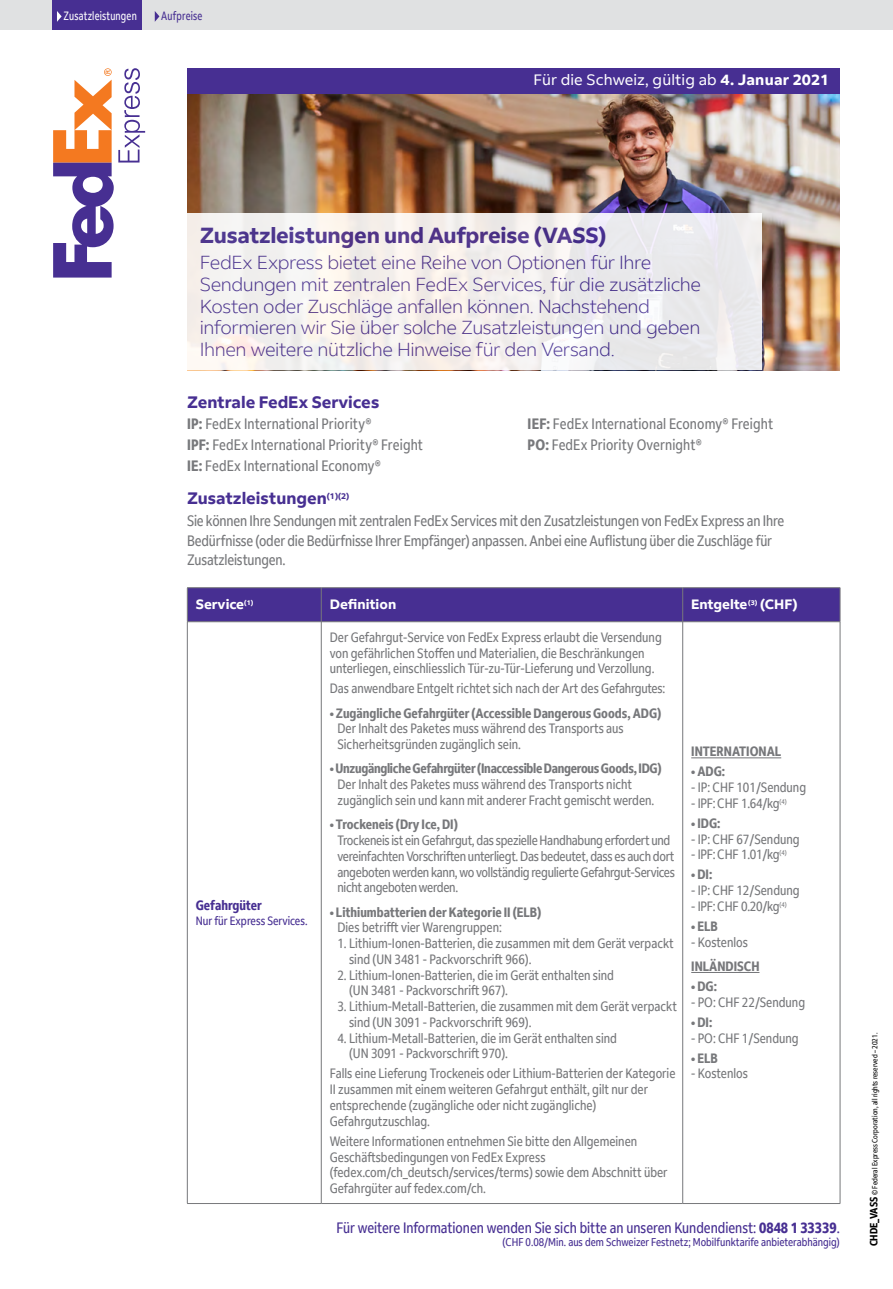
<style>
.page{position:relative;width:893px;height:1289px;background:#fff}
.page>*{position:absolute;margin:0;border:0;box-sizing:border-box;transform-origin:0 0}
.t1{font:700 21.75px "Fed Ex Sans";letter-spacing:-.015em;color:#472f92}
.t2{font:300 18.75px/21.8px "Fed Ex Sans";letter-spacing:-.025em;color:#472f92}
.t3{font:700 16.5px "Fed Ex Sans";color:#472f92}
.t4{font:condensed 15px/19.5px "Fed Ex Sans";letter-spacing:-.01em;color:#77787b}
.t5{font:condensed 15px "Fed Ex Sans";letter-spacing:.01em;color:#77787b}
.t6{font:condensed 15px "Fed Ex Sans";color:#472f92}
.t7{font:15px "Fed Ex Sans";letter-spacing:.01em;color:#fff}
.t8{font:condensed 13.5px/15.8px "Fed Ex Sans";color:#77787b}
.t9{font:condensed 13.5px/15.8px "Fed Ex Sans";letter-spacing:-.02em;color:#77787b}
.t10{font:700 condensed 13.5px "Fed Ex Sans";color:#77787b}
.t11{font:700 condensed 13.5px "Fed Ex Sans";letter-spacing:-.02em;color:#77787b}
.t12{font:700 13.5px "Fed Ex Sans";color:#fff}
.t13{font:700 condensed 13.5px "Fed Ex Sans";color:#472f92}
.t14{font:condensed 12px "Fed Ex Sans";color:#472f92}
.t15{font:condensed 12px "Fed Ex Sans";letter-spacing:.02em;color:#fff;scale:.9 1}
.t16{font:condensed 12px "Fed Ex Sans";color:#472f92;scale:.9 1}
.t17{font:condensed 11.25px "Fed Ex Sans";color:#472f92}
.t18{font:condensed 7.5px "Fed Ex Sans";color:#000}
.s1{font-weight:700}
.s2{font-weight:700;font-size:10.5px}
</style>
<div class="page">
<svg style="left:53px;top:68px;width:92px;height:209px"></svg>
<div style="left:188px;top:588px;width:652px;height:33px;background:#472f92"></div>
<hr style="left:187px;top:587px;width:134px;height:1px;background:#77787b">
<hr style="left:187px;top:588px;width:1px;height:33px;background:#77787b">
<hr style="left:321px;top:587px;width:362px;height:1px;background:#77787b">
<hr style="left:321px;top:588px;width:1px;height:33px;background:#77787b">
<hr style="left:683px;top:587px;width:157px;height:1px;background:#77787b">
<hr style="left:682px;top:588px;width:1px;height:33px;background:#77787b">
<hr style="left:840px;top:588px;width:1px;height:33px;background:#77787b">
<hr style="left:187px;top:621px;width:134px;height:1px;background:#77787b">
<hr style="left:321px;top:621px;width:362px;height:1px;background:#77787b">
<hr style="left:683px;top:621px;width:157px;height:1px;background:#77787b">
<hr style="left:187px;top:622px;width:1px;height:581px;background:#77787b">
<hr style="left:321px;top:622px;width:1px;height:581px;background:#77787b">
<hr style="left:682px;top:622px;width:1px;height:581px;background:#77787b">
<hr style="left:840px;top:622px;width:1px;height:581px;background:#77787b">
<hr style="left:187px;top:1203px;width:134px;height:1px;background:#77787b">
<hr style="left:321px;top:1203px;width:362px;height:1px;background:#77787b">
<hr style="left:683px;top:1203px;width:157px;height:1px;background:#77787b">
<hr style="left:691px;top:757px;width:90px;height:1px;background:#77787b">
<hr style="left:691px;top:971px;width:68px;height:2px;background:#77787b">
<img style="left:187px;top:94px;width:653px;height:276px">
<div style="left:187px;top:68px;width:653px;height:26px;background:#472f92"></div>
<div style="left:187px;top:213px;width:574px;height:157px;background:linear-gradient(to right,#f8f3ee,#ebeaed)"></div>
<div style="left:0;top:0;width:893px;height:30px;background:#e0e1e2"></div>
<svg style="left:155px;top:11px;width:4px;height:11px"></svg>
<div style="left:53px;top:0;width:89px;height:30px;background:#472f92"></div>
<svg style="left:57px;top:11px;width:5px;height:11px"></svg>
<p class="t15" style="left:64px;top:9px;width:83px">Zusatzleistungen</p>
<p class="t16" style="left:161px;top:9px;width:47px">Aufpreise</p>
<p class="t7" style="left:534px;top:71px;width:297px">Für die Schweiz, gültig ab <span class="s1">4. Januar 2021</span></p>
<h1 class="t1" style="left:200px;top:223px;width:408px">Zusatzleistungen und Aufpreise (VASS)</h1>
<p class="t2" style="left:200px;top:252px;width:503px">FedEx Express bietet eine Reihe von Optionen für Ihre Sendungen mit zentralen FedEx Services, für die zusätzliche Kosten oder Zuschläge anfallen können. Nachstehend informieren wir Sie über solche Zusatzleistungen und geben Ihnen weitere nützliche Hinweise für den Versand.</p>
<p class="t3" style="left:187px;top:392px;width:194px">Zentrale FedEx Services</p>
<p class="t5" style="left:187px;top:415px;width:186px"><span class="s1">IP:</span> FedEx International Priority®</p>
<p class="t5" style="left:528px;top:415px;width:247px"><span class="s1">IEF:</span> FedEx International Economy® Freight</p>
<p class="t5" style="left:187px;top:436px;width:237px"><span class="s1">IPF:</span> FedEx International Priority® Freight</p>
<p class="t5" style="left:528px;top:436px;width:176px"><span class="s1">PO:</span> FedEx Priority Overnight®</p>
<p class="t5" style="left:187px;top:457px;width:195px"><span class="s1">IE:</span> FedEx International Economy®</p>
<p class="t3" style="left:187px;top:488px;width:164px">Zusatzleistungen<sup>(1)(2)</sup></p>
<p class="t4" style="left:187px;top:511px;width:599px">Sie können Ihre Sendungen mit zentralen FedEx Services mit den Zusatzleistungen von FedEx Express an Ihre<br>Bedürfnisse (oder die Bedürfnisse Ihrer Empfänger) anpassen. Anbei eine Auflistung über die Zuschläge für<br>Zusatzleistungen.</p>
<p class="t12" style="left:196px;top:597px;width:59px">Service<sup>(1)</sup></p>
<p class="t12" style="left:330px;top:597px;width:68px">Definition</p>
<p class="t12" style="left:691px;top:597px;width:108px">Entgelte<sup>(3)</sup> (CHF)</p>
<p class="t13" style="left:196px;top:897px;width:67px">Gefahrgüter</p>
<p class="t14" style="left:196px;top:913px;width:113px">Nur für Express Services.</p>
<p class="t8" style="left:330px;top:629px;width:334px">Der Gefahrgut-Service von FedEx Express erlaubt die Versendung von gefährlichen Stoffen und Materialien, die Beschränkungen unterliegen, einschliesslich Tür-zu-Tür-Lieferung und Verzollung.</p>
<p class="t8" style="left:330px;top:681px;width:337px">Das anwendbare Entgelt richtet sich nach der Art des Gefahrgutes:</p>
<p class="t10" style="left:330px;top:705px;width:333px">• Zugängliche Gefahrgüter (Accessible Dangerous Goods, ADG)</p>
<p class="t8" style="left:337px;top:721px;width:288px">Der Inhalt des Paketes muss während des Transports aus<br>Sicherheitsgründen zugänglich sein.</p>
<p class="t11" style="left:330px;top:761px;width:333px">• Unzugängliche Gefahrgüter (Inaccessible Dangerous Goods, IDG)</p>
<p class="t8" style="left:337px;top:776px;width:318px">Der Inhalt des Paketes muss während des Transports nicht zugänglich sein und kann mit anderer Fracht gemischt werden.</p>
<p class="t10" style="left:330px;top:816px;width:130px">• Trockeneis (Dry Ice, DI)</p>
<p class="t9" style="left:337px;top:832px;width:339px">Trockeneis ist ein Gefahrgut, das spezielle Handhabung erfordert und vereinfachten Vorschriften unterliegt. Das bedeutet, dass es auch dort angeboten werden kann, wo vollständig regulierte Gefahrgut-Services nicht angeboten werden.</p>
<p class="t10" style="left:330px;top:904px;width:213px">• Lithiumbatterien der Kategorie II (ELB)</p>
<p class="t8" style="left:337px;top:919px;width:166px">Dies betrifft vier Warengruppen:</p>
<p class="t8" style="left:349px;top:935px;width:326px;text-indent:-12px">1. Lithium-Ionen-Batterien, die zusammen mit dem Gerät verpackt sind (UN 3481 - Packvorschrift 966).</p>
<p class="t8" style="left:349px;top:967px;width:266px;text-indent:-12px">2. Lithium-Ionen-Batterien, die im Gerät enthalten sind (UN 3481 - Packvorschrift 967).</p>
<p class="t8" style="left:349px;top:998px;width:329px;text-indent:-12px">3. Lithium-Metall-Batterien, die zusammen mit dem Gerät verpackt sind (UN 3091 - Packvorschrift 969).</p>
<p class="t8" style="left:349px;top:1030px;width:269px;text-indent:-12px">4. Lithium-Metall-Batterien, die im Gerät enthalten sind (UN 3091 - Packvorschrift 970).</p>
<p class="t8" style="left:330px;top:1065px;width:347px">Falls eine Lieferung Trockeneis oder Lithium-Batterien der Kategorie II zusammen mit einem weiteren Gefahrgut enthält, gilt nur der entsprechende (zugängliche oder nicht zugängliche)<br>Gefahrgutzuschlag.</p>
<p class="t8" style="left:330px;top:1133px;width:339px">Weitere Informationen entnehmen Sie bitte den Allgemeinen Geschäftsbedingungen von FedEx Express (fedex.com/ch_deutsch/services/terms) sowie dem Abschnitt über Gefahrgüter auf fedex.com/ch.</p>
<p class="t10" style="left:691px;top:743px;width:92px">INTERNATIONAL</p>
<p class="t10" style="left:691px;top:763px;width:35px">• ADG:</p>
<p class="t8" style="left:691px;top:779px;width:116px">- IP: CHF 101/Sendung</p>
<p class="t9" style="left:691px;top:795px;width:97px">- IPF: CHF 1.64/kg<sup>(4)</sup></p>
<p class="t10" style="left:691px;top:815px;width:31px">• IDG:</p>
<p class="t8" style="left:691px;top:831px;width:110px">- IP: CHF 67/Sendung</p>
<p class="t9" style="left:691px;top:847px;width:97px">- IPF: CHF 1.01/kg<sup>(4)</sup></p>
<p class="t10" style="left:691px;top:866px;width:23px">• DI:</p>
<p class="t8" style="left:691px;top:882px;width:110px">- IP: CHF 12/Sendung</p>
<p class="t9" style="left:691px;top:898px;width:97px">- IPF: CHF 0.20/kg<sup>(4)</sup></p>
<p class="t10" style="left:691px;top:918px;width:28px">• ELB</p>
<p class="t8" style="left:691px;top:934px;width:58px">- Kostenlos</p>
<p class="t10" style="left:691px;top:958px;width:70px">INLÄNDISCH</p>
<p class="t10" style="left:691px;top:978px;width:27px">• DG:</p>
<p class="t8" style="left:691px;top:994px;width:115px">- PO: CHF 22/Sendung</p>
<p class="t10" style="left:691px;top:1014px;width:23px">• DI:</p>
<p class="t8" style="left:691px;top:1030px;width:109px">- PO: CHF 1/Sendung</p>
<p class="t10" style="left:691px;top:1050px;width:28px">• ELB</p>
<p class="t8" style="left:691px;top:1065px;width:58px">- Kostenlos</p>
<p class="t6" style="left:336px;top:1218px;width:505px">Für weitere Informationen wenden Sie sich bitte an unseren Kundendienst: <span class="s1">0848 1 33339</span>.</p>
<p class="t17" style="left:503px;top:1235px;width:339px">(CHF 0.08/Min. aus dem Schweizer Festnetz; Mobilfunktarife anbieterabhängig)</p>
<p class="t18" style="left:870px;top:1246px;width:215px;rotate:-90deg"><span class="s2">CHDE_VASS</span> © Federal Express Corporation, all rights reserved – 2021.</p>
</div>
